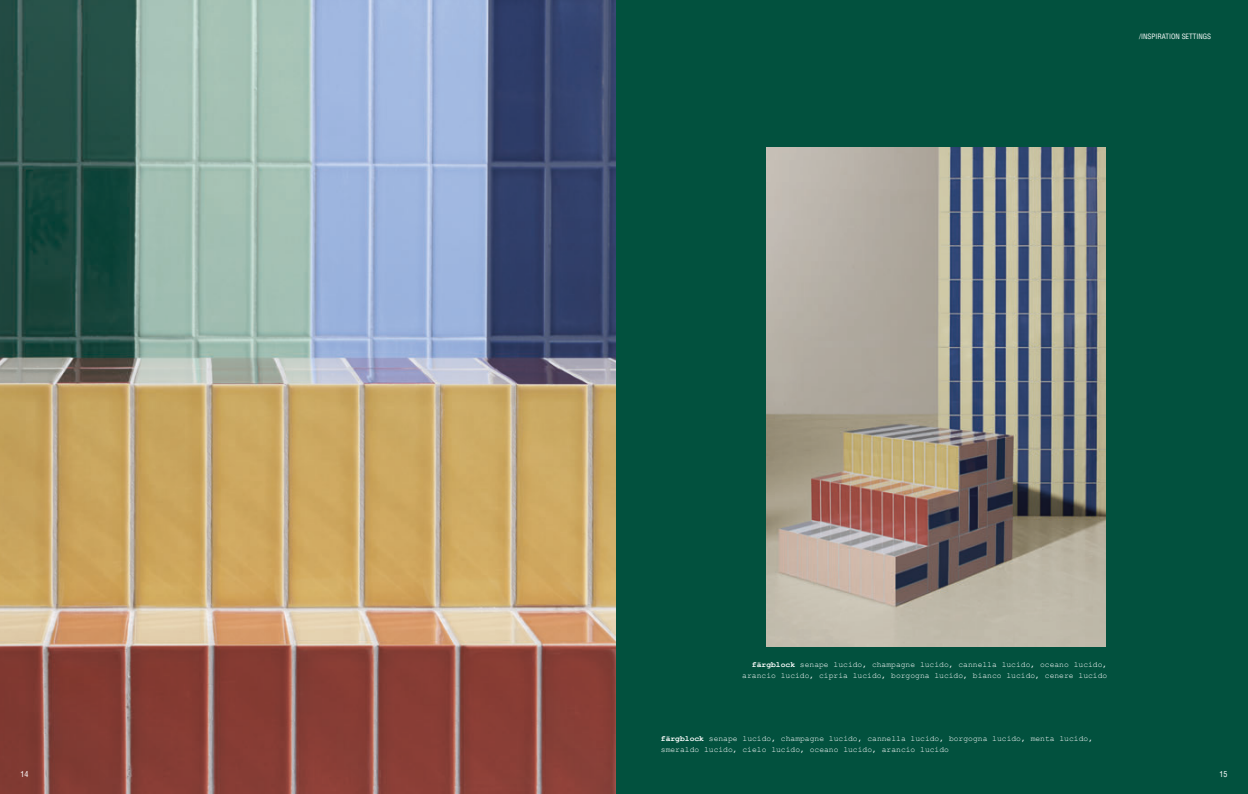
<style>
.page{position:relative;width:1248px;height:794px;background:#fff}
.page>*{position:absolute;margin:0;border:0;box-sizing:border-box;transform-origin:0 0}
.Minimali_-_Nome_colore{font:8px/11.7px "Courier New";color:#fff;text-align:right}
.Formati_cm_9{font:condensed 8px "Helvetica LT";color:#fff}
.Titolo_Serie_25{font:condensed 7.2px "Helvetica LT";color:#fff}
.s1{font-weight:700}
</style>
<div class="page">
<div style="left:616px;top:0;width:631px;height:794px;background:#02513e"></div>
<img style="left:0;top:0;width:616px;height:794px">
<img style="left:766px;top:147px;width:338px;height:499px">
<p class="Titolo_Serie_25" style="left:1139px;top:32px;width:73px">/INSPIRATION SETTINGS</p>
<p class="Minimali_-_Nome_colore" style="left:742px;top:658px;width:366px"><span class="s1">färgblock</span> senape lucido, champagne lucido, cannella lucido, oceano lucido, arancio lucido, cipria lucido, borgogna lucido, bianco lucido, cenere lucido</p>
<p class="Minimali_-_Nome_colore" style="left:660px;top:732px;width:434px"><span class="s1">färgblock</span> senape lucido, champagne lucido, cannella lucido, borgogna lucido, menta lucido,</p>
<p class="Minimali_-_Nome_colore" style="left:660px;top:743px;width:289px">smeraldo lucido, cielo lucido, oceano lucido, arancio lucido</p>
<p class="Formati_cm_9" style="left:20px;top:769px;width:9px">14</p>
<p class="Formati_cm_9" style="left:1219px;top:769px;width:9px">15</p>
</div>
